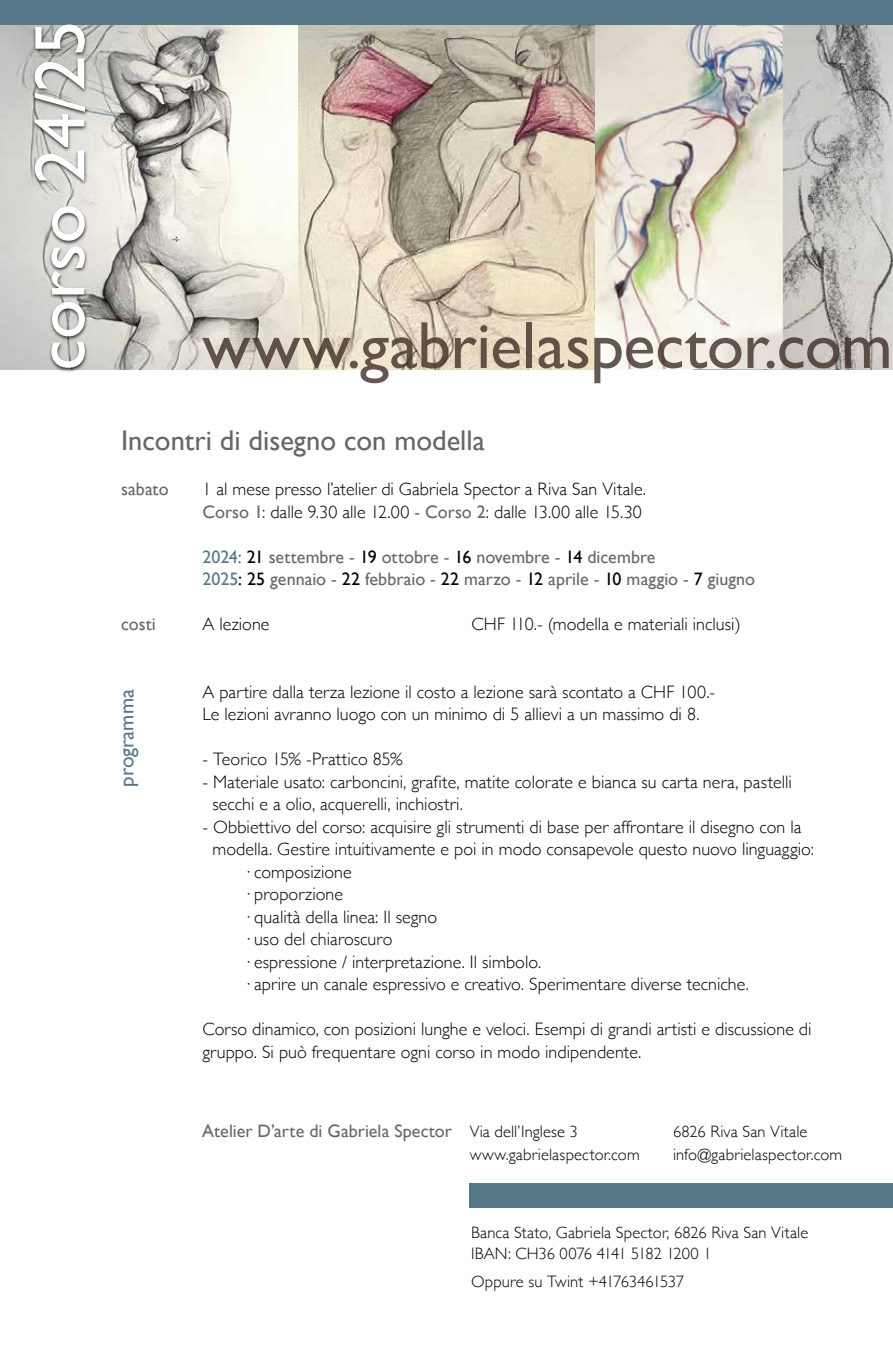
<style>
.page{position:relative;width:893px;height:1364px;background:#fff}
.page>*{position:absolute;margin:0;border:0;box-sizing:border-box;transform-origin:0 0}
.t1{font:71.7px "Gill Sans";color:#fff}
.t2{font:66.9px "Gill Sans";letter-spacing:-.005em;color:#3f2f27}
.t3{font:28.5px "Gill Sans";color:#666}
.t4{font:21px "Gill Sans";color:#577889}
.t5{font:300 18px/22.5px "Gill Sans";letter-spacing:.005em;color:#000}
.t6{font:18px/22.5px "Gill Sans";color:#666}
.t7{font:18px "Gill Sans";letter-spacing:.005em;color:#6b6567}
.t8{font:300 16.5px/21px "Gill Sans";letter-spacing:.01em;color:#000}
.s1{font-weight:400;color:#666}
.s2{color:#577889}
.s3{color:#000}
.s4{font-weight:300;color:#000}
.s5{font-weight:300;font-size:16.5px;color:#000}
</style>
<div class="page">
<img style="left:299px;top:24px;width:296px;height:345px">
<img style="left:783px;top:24px;width:110px;height:345px">
<img style="left:595px;top:24px;width:188px;height:345px">
<img style="left:0;top:24px;width:298px;height:345px">
<div style="left:0;top:0;width:893px;height:24px;background:#577889"></div>
<div style="left:470px;top:1183px;width:423px;height:24px;background:#577889"></div>
<img style="left:19px;top:24px;width:87px;height:348px">
<h1 class="t1" style="left:18px;top:370px;width:352px;rotate:-90deg">corso 24/25</h1>
<h2 class="t2" style="left:202px;top:306px;width:692px">www.gabrielaspector.com</h2>
<h3 class="t3" style="left:121px;top:424px;width:365px">Incontri di disegno con modella</h3>
<p class="t6" style="left:121px;top:478px;width:49px">sabato</p>
<p class="t5" style="left:202px;top:477px;width:445px">1 al mese presso l’atelier di Gabriela Spector a Riva San Vitale.<br><span class="s1">Corso 1</span>: dalle 9.30 alle 12.00 - <span class="s1">Corso 2</span>: dalle 13.00 alle 15.30</p>
<p class="t6" style="left:202px;top:545px;width:554px"><span class="s2">2024</span>: <span class="s3">21</span> settembre <span class="s4">-</span> <span class="s3">19</span> ottobre <span class="s4">-</span> <span class="s3">16</span> novembre <span class="s4">-</span> <span class="s3">14</span> dicembre<br><span class="s2">2025</span><span class="s3">: 25</span> gennaio <span class="s4">-</span> <span class="s3">22</span> febbraio <span class="s4">-</span> <span class="s3">22</span> marzo <span class="s4">-</span> <span class="s3">12</span> aprile <span class="s4">-</span> <span class="s3">10</span> maggio <span class="s4">-</span> <span class="s3">7</span> giugno</p>
<p class="t6" style="left:121px;top:613px;width:36px">costi</p>
<p class="t5" style="left:202px;top:612px;width:69px">A lezione</p>
<p class="t5" style="left:471px;top:612px;width:271px">CHF 110.- (modella e materiali inclusi)</p>
<p class="t4" style="left:114px;top:787px;width:99px;rotate:-90deg">programma</p>
<p class="t5" style="left:202px;top:680px;width:514px">A partire dalla terza lezione il costo a lezione sarà scontato a CHF 100.-<br>Le lezioni avranno luogo con un minimo di 5 allievi a un massimo di 8.</p>
<p class="t5" style="left:202px;top:747px;width:202px">- Teorico 15% -Prattico 85%</p>
<p class="t5" style="left:212px;top:770px;width:581px;text-indent:-10px">- Materiale usato: carboncini, grafite, matite colorate e bianca su carta nera, pastelli secchi e a olio, acquerelli, inchiostri.</p>
<p class="t5" style="left:202px;top:815px;width:600px">- Obbiettivo del corso: acquisire gli strumenti di base per affrontare il disegno con la</p>
<p class="t5" style="left:212px;top:837px;width:603px">modella. Gestire intuitivamente e poi in modo consapevole questo nuovo linguaggio:</p>
<p class="t5" style="left:243px;top:860px;width:110px">· composizione</p>
<p class="t5" style="left:243px;top:882px;width:101px">· proporzione</p>
<p class="t5" style="left:243px;top:905px;width:196px">· qualità della linea: Il segno</p>
<p class="t5" style="left:243px;top:927px;width:151px">· uso del chiaroscuro</p>
<p class="t5" style="left:243px;top:950px;width:300px">· espressione / interpretazione. Il simbolo.</p>
<p class="t5" style="left:243px;top:972px;width:507px">· aprire un canale espressivo e creativo. Sperimentare diverse tecniche.</p>
<p class="t5" style="left:202px;top:1017px;width:611px">Corso dinamico, con posizioni lunghe e veloci. Esempi di grandi artisti e discussione di gruppo. Si può frequentare ogni corso in modo indipendente.</p>
<p class="t7" style="left:202px;top:1120px;width:377px">Atelier D’arte di Gabriela Spector <span class="s5">Via dell’Inglese 3</span></p>
<p class="t8" style="left:673px;top:1120px;width:136px">6826 Riva San Vitale</p>
<p class="t8" style="left:470px;top:1143px;width:172px">www.gabrielaspector.com</p>
<p class="t8" style="left:673px;top:1143px;width:171px">info@gabrielaspector.com</p>
<p class="t8" style="left:471px;top:1221px;width:339px">Banca Stato, Gabriela Spector, 6826 Riva San Vitale<br>IBAN: CH36 0076 4141 5182 1200 1</p>
<p class="t8" style="left:471px;top:1271px;width:214px">Oppure su Twint +41763461537</p>
</div>
